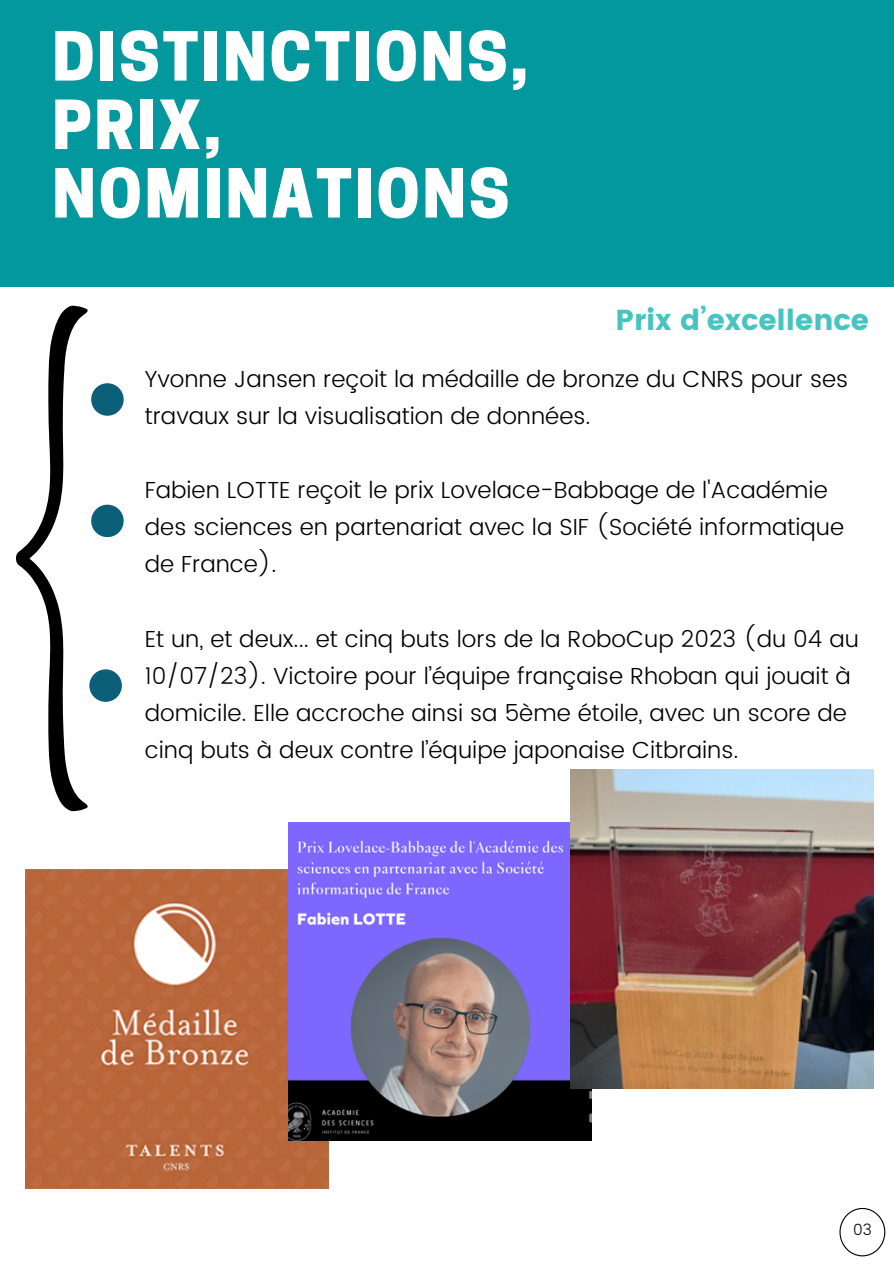
<style>
.page{position:relative;width:894px;height:1264px;background:#fff}
.page>*{position:absolute;margin:0;border:0;box-sizing:border-box;transform-origin:0 0}
.t1{font:800 63.45px/68.4px "Cooper Hewitt";letter-spacing:.04em;color:#fff}
.t2{font:28.8px "Poppins";color:#46c4c0}
.t3{font:300 23.25px/37.2px "Poppins";color:#000}
.t4{font:300 15.3px "Poppins";color:#000}
</style>
<div class="page">
<div style="left:0;top:0;width:893px;height:286px;background:#03989e"></div>
<svg style="left:16px;top:306px;width:72px;height:505px"></svg>
<img style="left:26px;top:869px;width:302px;height:319px">
<img style="left:289px;top:822px;width:302px;height:318px">
<img style="left:570px;top:770px;width:302px;height:318px">
<div style="left:91px;top:383px;width:33px;height:33px;background:#0c5f79;border-radius:50%"></div>
<div style="left:91px;top:504px;width:33px;height:33px;background:#0c5f79;border-radius:50%"></div>
<div style="left:89px;top:669px;width:33px;height:33px;background:#0c5f79;border-radius:50%"></div>
<svg style="left:839px;top:1207px;width:46px;height:49px"></svg>
<p class="t1" style="left:52px;top:30px;width:477px">DISTINCTIONS,<br>PRIX,<br>NOMINATIONS</p>
<p class="t2" style="left:615px;top:304px;width:255px">Prix d’excellence</p>
<p class="t3" style="left:145px;top:360px;width:704px">Yvonne Jansen reçoit la médaille de bronze du CNRS pour ses travaux sur la visualisation de données.</p>
<p class="t3" style="left:145px;top:471px;width:700px">Fabien LOTTE reçoit le prix Lovelace-Babbage de l'Académie des sciences en partenariat avec la SIF (Société informatique de France).</p>
<p class="t3" style="left:145px;top:620px;width:715px">Et un, et deux... et cinq buts lors de la RoboCup 2023 (du 04 au 10/07/23). Victoire pour l’équipe française Rhoban qui jouait à domicile. Elle accroche ainsi sa 5ème étoile, avec un score de cinq buts à deux contre l’équipe japonaise Citbrains.</p>
<p class="t4" style="left:852px;top:1220px;width:20px">03</p>
</div>
